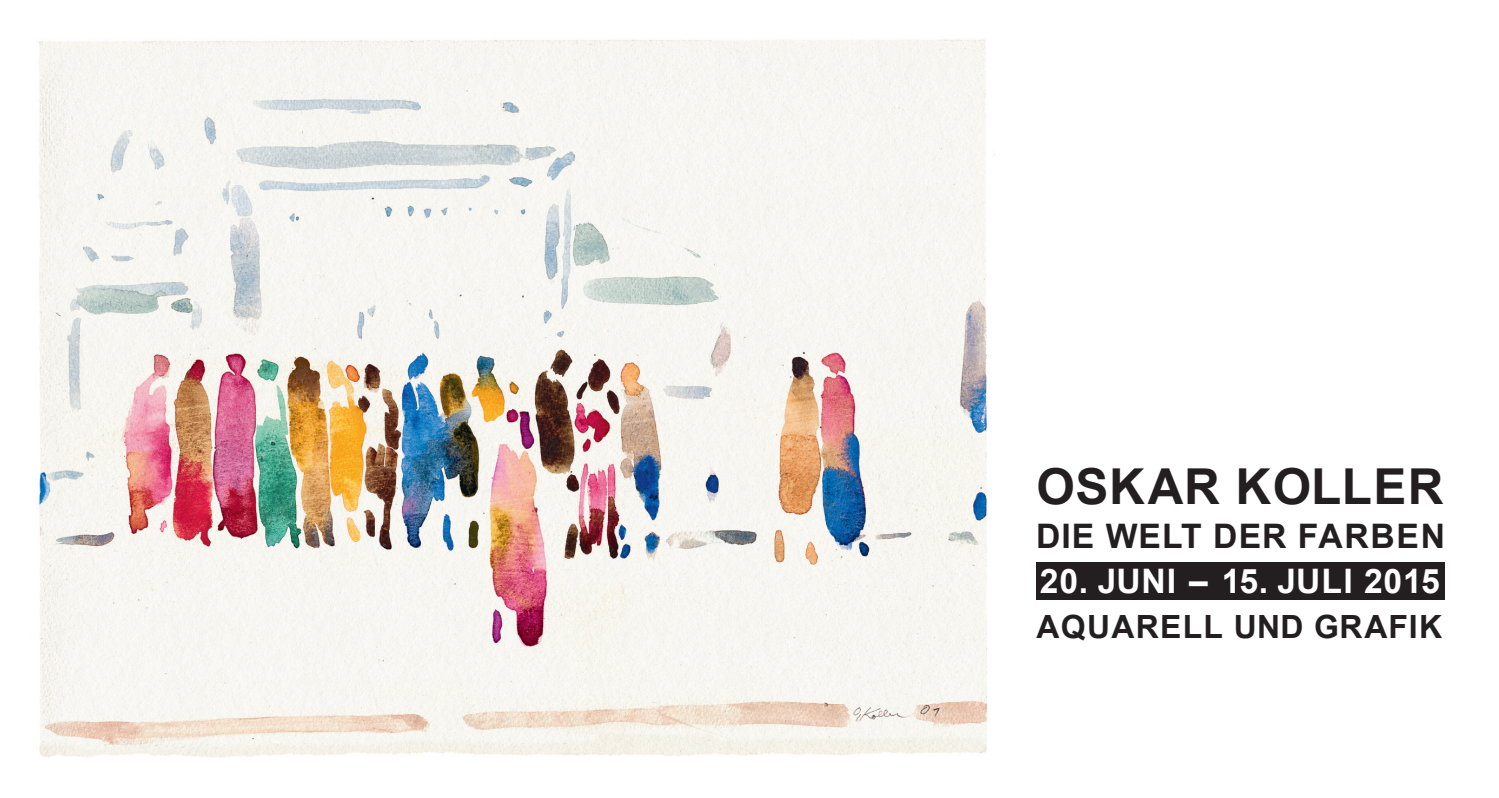
<style>
.page{position:relative;width:1499px;height:798px;background:#fff}
.page>*{position:absolute;margin:0;border:0;box-sizing:border-box;transform-origin:0 0}
.t1{font:700 49.5px "Arial";letter-spacing:.01em;color:#231f20}
.t2{font:700 33.75px "Arial";letter-spacing:.02em;color:#fff}
.t3{font:700 33.75px "Arial";letter-spacing:.03em;color:#231f20}
.t4{font:700 31.95px "Arial";letter-spacing:.04em;color:#231f20}
</style>
<div class="page">
<img style="left:38px;top:39px;width:957px;height:719px">
<div style="left:1036px;top:562px;width:409px;height:37px;background:#231f20"></div>
<h1 class="t1" style="left:1036px;top:453px;width:408px">OSKAR KOLLER</h1>
<p class="t3" style="left:1036px;top:513px;width:411px">DIE WELT DER FARBEN</p>
<p class="t2" style="left:1040px;top:558px;width:402px">20. JUNI – 15. JULI 2015</p>
<p class="t4" style="left:1036px;top:605px;width:407px">AQUARELL UND GRAFIK</p>
</div>
